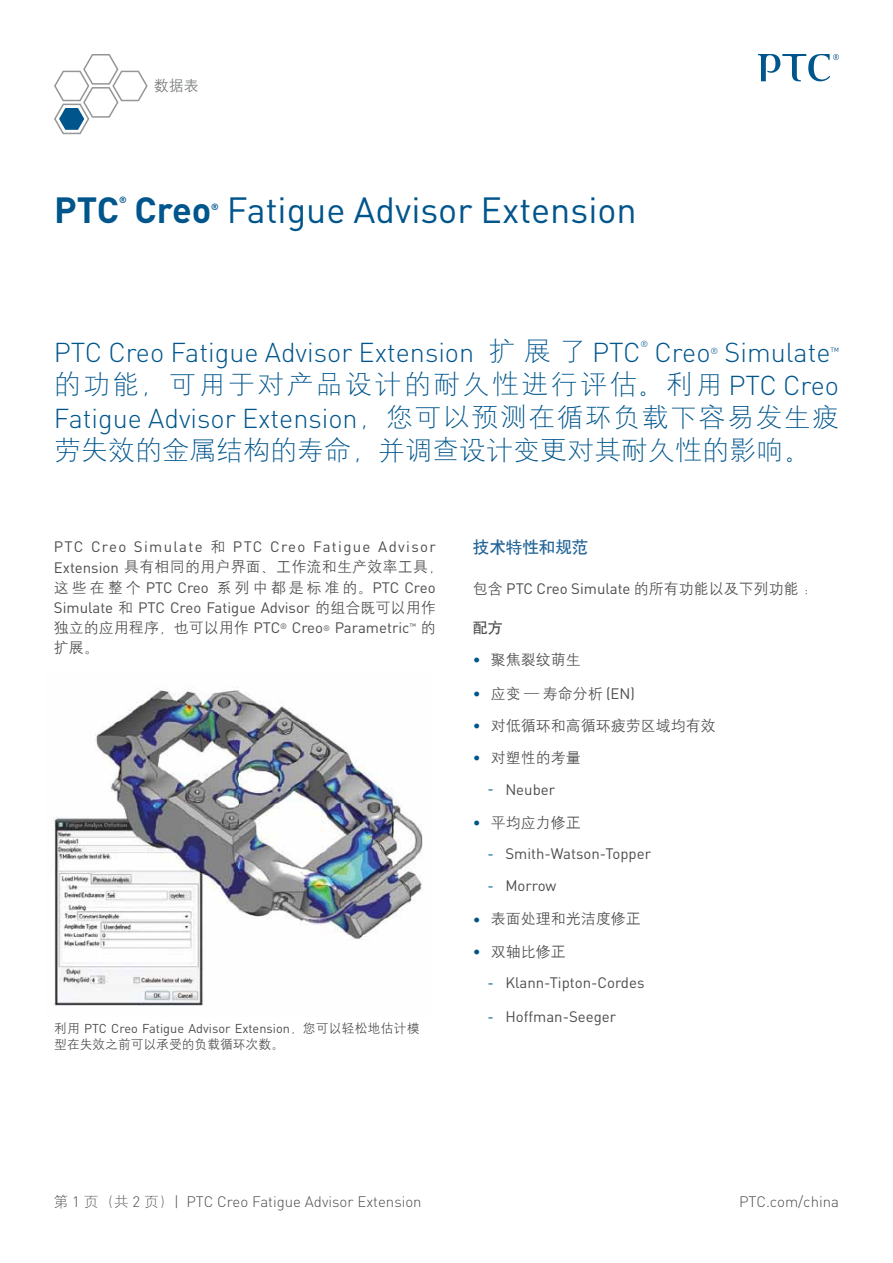
<style>
.page{position:relative;width:893px;height:1263px;background:#fff}
.page>*{position:absolute;margin:0;border:0;box-sizing:border-box;transform-origin:0 0}
.t1{font:36px "DIN Pro";color:#00558c}
.t2{font:300 27px "DIN Pro";color:#00558c}
.t3{font:27px "H Yg 1 gj";letter-spacing:.09em;color:#00558c}
.t4{font:27px "H Yg 1 gj";color:#00558c}
.t5{font:16.5px "H Yb 1 gj";color:#236598}
.t6{font:15px/20.2px "DIN Pro";color:#4d4d4f}
.t7{font:15px/20.2px "H Yg 2 gj";color:#4d4d4f}
.t8{font:300 15px "DIN Pro";color:#4d4d4f}
.t9{font:15px "DIN Pro";letter-spacing:.09em;color:#4d4d4f}
.t10{font:15px "H Yg 2 gj";color:#77797b}
.t11{font:15px "H Yb 1 gj";color:#4d4d4f}
.t12{font:12.75px "DIN Pro";color:#4d4d4f}
.t13{font:12.75px "H Yg 2 gj";color:#4d4d4f}
.t14{font:300 10.5px "DIN Pro";color:#00558c}
.t15{font:700 9px "DIN Pro";color:#00558c}
.t16{font:300 8.7px "DIN Pro";color:#00558c}
.s1{font-weight:700}
.s2{font-family:"H Yg 1 gj";font-weight:400}
.s3{font-family:"DIN Pro";font-weight:300}
.s4{font-family:"H Yg 2 gj"}
.s5{font-family:"DIN Pro"}
.s6{font-family:"DIN Pro";color:#00558c}
.s7{color:#00558c}
</style>
<div class="page">
<svg style="left:758px;top:54px;width:81px;height:28px"></svg>
<svg style="left:54px;top:54px;width:94px;height:81px"></svg>
<img style="left:53px;top:687px;width:370px;height:319px">
<p class="t10" style="left:154px;top:78px;width:47px">数据表</p>
<h1 class="t1" style="left:54px;top:181px;width:584px"><span class="s1">PTC Creo</span> Fatigue Advisor Extension</h1>
<p class="t15" style="left:119px;top:193px;width:9px">®</p>
<p class="t15" style="left:211px;top:199px;width:9px">®</p>
<h2 class="t2" style="left:54px;top:331px;width:588px">PTC Creo Fatigue Advisor Extension <span class="s2">扩展了</span> PTC</h2>
<p class="t16" style="left:641px;top:337px;width:9px">®</p>
<h2 class="t2" style="left:655px;top:331px;width:57px">Creo</h2>
<p class="t16" style="left:710px;top:344px;width:9px">®</p>
<h2 class="t2" style="left:724px;top:331px;width:107px">Simulate</h2>
<p class="t14" style="left:830px;top:343px;width:10px">™</p>
<h2 class="t3" style="left:54px;top:370px;width:787px">的功能，可用于对产品设计的耐久性进行评估。利用 <span class="s3">PTC Creo</span></h2>
<h2 class="t2" style="left:54px;top:397px;width:787px">Fatigue Advisor Extension<span class="s2">，您可以预测在循环负载下容易发生疲</span></h2>
<h2 class="t4" style="left:54px;top:436px;width:757px">劳失效的金属结构的寿命，并调查设计变更对其耐久性的影响。</h2>
<p class="t9" style="left:54px;top:535px;width:383px">PTC Creo Simulate <span class="s4">和</span> PTC Creo Fatigue Advisor</p>
<p class="t7" style="left:54px;top:557px;width:391px"><span class="s5">Extension</span> 具有相同的用户界面、工作流和生产效率工具，这些在整个 <span class="s5">PTC Creo</span> 系列中都是标准的。<span class="s5">PTC Creo</span></p>
<p class="t6" style="left:54px;top:596px;width:383px">Simulate <span class="s4">和</span> PTC Creo Fatigue Advisor <span class="s4">的组合既可以用作独立的应用程序，也可以用作</span> PTC<sup>®</sup> Creo<sup>®</sup> Parametric<sup>™</sup> <span class="s4">的</span></p>
<p class="t7" style="left:54px;top:638px;width:47px">扩展。</p>
<p class="t12" style="left:54px;top:1018px;width:367px"><span class="s4">利用</span> PTC Creo Fatigue Advisor Extension<span class="s4">，您可以轻松地估计模</span></p>
<p class="t13" style="left:54px;top:1038px;width:231px">型在失效之前可以承受的负载循环次数。</p>
<p class="t5" style="left:473px;top:539px;width:117px">技术特性和规范</p>
<p class="t6" style="left:473px;top:577px;width:346px"><span class="s4">包含</span> PTC Creo Simulate <span class="s4">的所有功能以及下列功能：</span></p>
<p class="t11" style="left:473px;top:619px;width:31px">配方</p>
<p class="t7" style="left:473px;top:649px;width:109px"><span class="s6">•</span> 聚焦裂纹萌生</p>
<p class="t7" style="left:473px;top:683px;width:164px"><span class="s6">•</span> 应变 — 寿命分析 <span class="s5">(EN)</span></p>
<p class="t7" style="left:473px;top:715px;width:244px"><span class="s6">•</span> 对低循环和高循环疲劳区域均有效</p>
<p class="t7" style="left:473px;top:747px;width:109px"><span class="s6">•</span> 对塑性的考量</p>
<p class="t6" style="left:487px;top:778px;width:69px"><span class="s7">-</span> Neuber</p>
<p class="t7" style="left:473px;top:812px;width:109px"><span class="s6">•</span> 平均应力修正</p>
<p class="t6" style="left:487px;top:842px;width:165px"><span class="s7">-</span> Smith-Watson-Topper</p>
<p class="t6" style="left:487px;top:874px;width:71px"><span class="s7">-</span> Morrow</p>
<p class="t7" style="left:473px;top:909px;width:169px"><span class="s6">•</span> 表面处理和光洁度修正</p>
<p class="t7" style="left:473px;top:941px;width:94px"><span class="s6">•</span> 双轴比修正</p>
<p class="t6" style="left:487px;top:971px;width:159px"><span class="s7">-</span> Klann-Tipton-Cordes</p>
<p class="t6" style="left:487px;top:1005px;width:130px"><span class="s7">-</span> Hoffman-Seeger</p>
<p class="t8" style="left:53px;top:1190px;width:370px"><span class="s2">第</span> 1 <span class="s2">页（共</span> 2 <span class="s2">页）</span>| PTC Creo Fatigue Advisor Extension</p>
<p class="t8" style="left:739px;top:1190px;width:101px">PTC.com/china</p>
</div>
